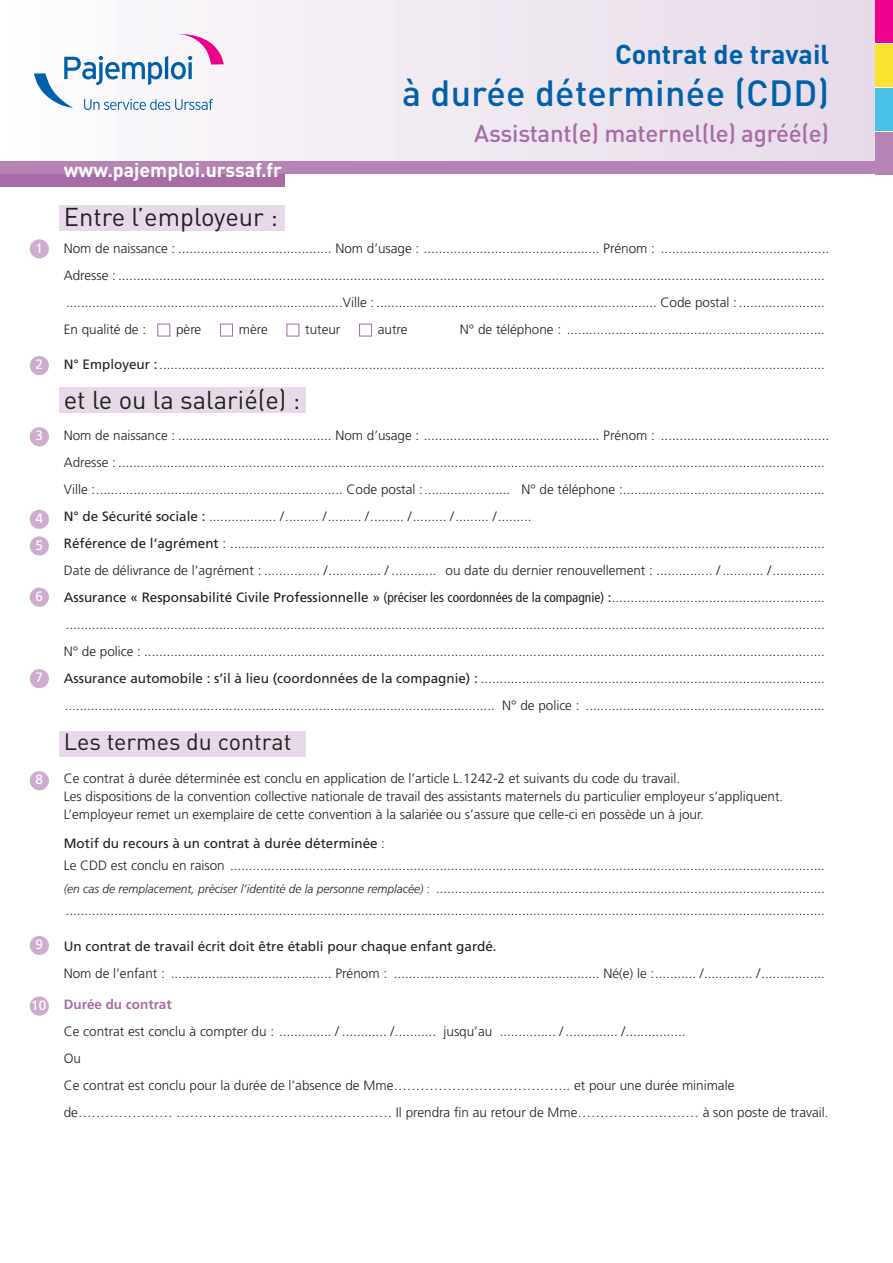
<style>
.page{position:relative;width:893px;height:1263px;background:#fff}
.page>*{position:absolute;margin:0;border:0;box-sizing:border-box;transform-origin:0 0}
.t1{font:500 36px "DIN";letter-spacing:.01em;color:#0060a9}
.t2{font:700 27px "DIN";color:#0060a9}
.t3{font:25.5px "DIN";color:#231f20}
.t4{font:500 24px "DIN";letter-spacing:-.01em;color:#a76ca6}
.t5{font:23.25px "DIN";color:#231f20}
.t6{font:700 19.5px "DIN";color:#fff}
.t7{font:300 13.5px/27px "Frutiger";color:#231f20}
.t8{font:13.5px "Frutiger";color:#231f20}
.t9{font:700 13.5px "Frutiger";color:#a76ca6}
.t10{font:13.5px/26.5px "Frutiger";color:#fff}
.s1{font-weight:400}
.s2{font-weight:400;font-stretch:condensed}
.s3{font-style:italic;font-size:12px}
.s4{font-size:12px}
</style>
<div class="page">
<div style="left:60px;top:731px;width:246px;height:26px;background:#e7dae8"></div>
<div style="left:59px;top:205px;width:225px;height:25px;background:#e7dae8"></div>
<div style="left:60px;top:387px;width:246px;height:25px;background:#e7dae8"></div>
<svg style="left:157px;top:323px;width:215px;height:14px"></svg>
<div style="left:30px;top:239px;width:19px;height:19px;background:#ccadcd;border-radius:50%"></div>
<div style="left:30px;top:356px;width:19px;height:19px;background:#ccadcd;border-radius:50%"></div>
<div style="left:30px;top:427px;width:19px;height:19px;background:#ccadcd;border-radius:50%"></div>
<div style="left:30px;top:510px;width:19px;height:19px;background:#ccadcd;border-radius:50%"></div>
<div style="left:30px;top:536px;width:19px;height:19px;background:#ccadcd;border-radius:50%"></div>
<div style="left:30px;top:588px;width:19px;height:19px;background:#ccadcd;border-radius:50%"></div>
<div style="left:30px;top:669px;width:19px;height:19px;background:#ccadcd;border-radius:50%"></div>
<div style="left:30px;top:771px;width:19px;height:19px;background:#ccadcd;border-radius:50%"></div>
<div style="left:30px;top:936px;width:19px;height:19px;background:#ccadcd;border-radius:50%"></div>
<div style="left:30px;top:996px;width:19px;height:20px;background:#ccadcd;border-radius:50%"></div>
<div style="left:0;top:174px;width:284px;height:13px;background:#a76ca6"></div>
<div style="left:0;top:0;width:875px;height:162px;background:linear-gradient(to right,#fdfcfe,#e6dae9)"></div>
<div style="left:0;top:162px;width:875px;height:12px;background:#b584b4"></div>
<div style="left:876px;top:0;width:17px;height:43px;background:#ec008c"></div>
<div style="left:876px;top:44px;width:17px;height:42px;background:#fbe231"></div>
<div style="left:876px;top:88px;width:17px;height:42px;background:#49c0e8"></div>
<div style="left:876px;top:132px;width:17px;height:42px;background:#b584b4"></div>
<svg style="left:34px;top:34px;width:190px;height:76px"></svg>
<p class="t10" style="left:36px;top:236px;width:9px">1</p>
<p class="t10" style="left:36px;top:352px;width:9px">2</p>
<p class="t10" style="left:36px;top:423px;width:9px">3</p>
<p class="t10" style="left:36px;top:506px;width:9px">4<br>5</p>
<p class="t10" style="left:36px;top:584px;width:9px">6</p>
<p class="t10" style="left:36px;top:665px;width:9px">7</p>
<p class="t10" style="left:36px;top:767px;width:9px">8</p>
<p class="t10" style="left:36px;top:932px;width:9px">9</p>
<p class="t10" style="left:31px;top:993px;width:16px">10</p>
<h3 class="t6" style="left:64px;top:164px;width:220px">www.pajemploi.urssaf.fr</h3>
<h2 class="t2" style="left:615px;top:44px;width:216px">Contrat de travail</h2>
<h1 class="t1" style="left:402px;top:80px;width:429px">à durée déterminée (CDD)</h1>
<h3 class="t4" style="left:474px;top:125px;width:356px">Assistant(e) maternel(le) agréé(e)</h3>
<h3 class="t3" style="left:64px;top:208px;width:216px">Entre l’employeur :</h3>
<p class="t7" style="left:64px;top:236px;width:767px">Nom de naissance : ......................................... Nom d’usage : ............................................... Prénom : .............................................<br>Adresse : ............................................................................................................................................................................................. ..........................................................................Ville : ........................................................................... Code postal : .......................<br>En qualité de :</p>
<p class="t7" style="left:176px;top:317px;width:27px">père</p>
<p class="t7" style="left:239px;top:317px;width:30px">mère</p>
<p class="t7" style="left:305px;top:317px;width:37px">tuteur</p>
<p class="t7" style="left:378px;top:317px;width:31px">autre</p>
<p class="t7" style="left:460px;top:317px;width:367px">N° de téléphone : .....................................................................</p>
<p class="t7" style="left:64px;top:352px;width:763px"><span class="s1">N° Employeur :</span>..................................................................................................................................................................................</p>
<h3 class="t3" style="left:64px;top:391px;width:238px">et le ou la salarié(e) :</h3>
<p class="t7" style="left:64px;top:423px;width:767px">Nom de naissance : ......................................... Nom d’usage : ............................................... Prénom : .............................................<br>Adresse : .............................................................................................................................................................................................<br>Ville :.................................................................. Code postal :....................... N° de téléphone :......................................................<br><span class="s1">N° de Sécurité sociale :</span> .................. /......... /......... /......... /......... /......... /.........<br><span class="s1">Référence de l’agrément</span> : ...............................................................................................................................................................<br>Date de délivrance de l’agrément : ............... /.............. / ............ ou date du dernier renouvellement : ............... / ........... /..............<br><span class="s1">Assurance « Responsabilité Civile Professionnelle »</span> <span class="s2">(préciser les coordonnées de la compagnie)</span> <span class="s1">:</span>......................................................... ...........................................................................................................................................................................................................<br>N° de police : ......................................................................................................................................................................................<br><span class="s1">Assurance automobile : s’il à lieu (coordonnées de la compagnie) :</span> ............................................................................................ ................................................................................................................... N° de police : ................................................................</p>
<h3 class="t5" style="left:64px;top:733px;width:229px">Les termes du contrat</h3>
<p class="t7" style="left:64px;top:770px;width:721px;line-height:18px">Ce contrat à durée déterminée est conclu en application de l’article L.1242-2 et suivants du code du travail.<br>Les dispositions de la convention collective nationale de travail des assistants maternels du particulier employeur s’appliquent.<br>L’employeur remet un exemplaire de cette convention à la salariée ou s’assure que celle-ci en possède un à jour.</p>
<p class="t7" style="left:64px;top:833px;width:763px;line-height:22.5px"><span class="s1">Motif du recours à un contrat à durée déterminée</span> :<br>Le CDD est conclu en raison ............................................................................................................................................................... <span class="s3">(en cas de remplacement, préciser l’identité de la personne remplacée)</span> <span class="s4">:</span> ........................................................................................................ ...........................................................................................................................................................................................................</p>
<p class="t8" style="left:64px;top:940px;width:434px">Un contrat de travail écrit doit être établi pour chaque enfant gardé.</p>
<p class="t7" style="left:64px;top:960px;width:763px">Nom de l’enfant : ........................................... Prénom : ....................................................... Né(e) le :........... /............. /.................</p>
<p class="t9" style="left:64px;top:999px;width:109px">Durée du contrat</p>
<p class="t7" style="left:64px;top:1019px;width:766px">Ce contrat est conclu à compter du : .............. / ............ /........... jusqu’au ............... / .............. /................<br>Ou<br>Ce contrat est conclu pour la durée de l’absence de Mme……………………..………….. et pour une durée minimale de………………… ………………………………………… Il prendra fin au retour de Mme……………………… à son poste de travail.</p>
</div>
